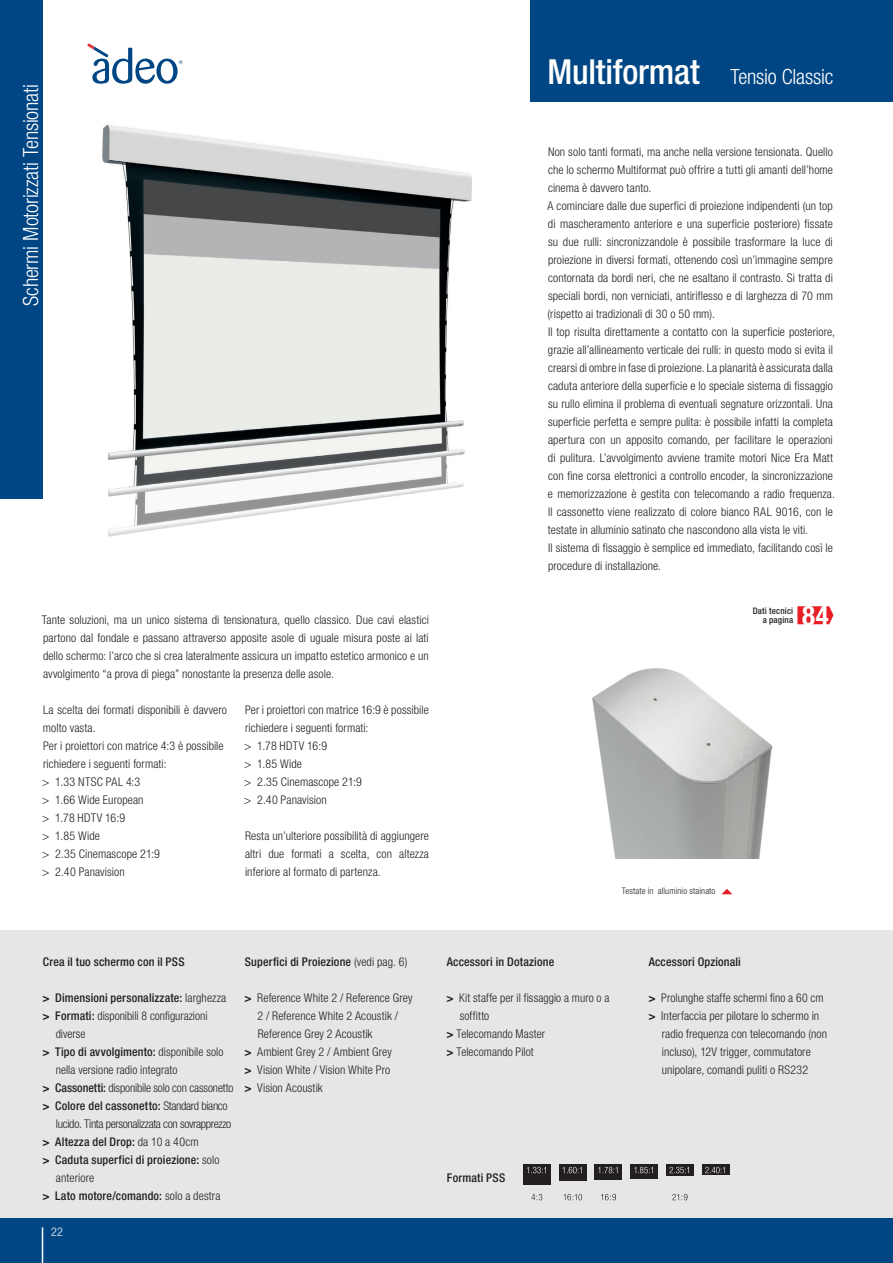
<style>
.page{position:relative;width:893px;height:1263px;background:#fff}
.page>*{position:absolute;margin:0;border:0;box-sizing:border-box;transform-origin:0 0}
.t1{font:500 condensed 34.5px "Helvetica Neue LT Pro";letter-spacing:-.005em;color:#fff}
.t2{font:700 condensed 27px "Helvetica Neue LT Pro";color:#fff}
.t3{font:300 condensed 21px "Helvetica Neue LT Pro";letter-spacing:-.01em;color:#fff}
.t4{font:300 condensed 12px/18px "Helvetica Neue LT Pro";letter-spacing:.01em;color:#231f20}
.t5{font:500 condensed 12px/18px "Helvetica Neue LT Pro";letter-spacing:.015em;color:#231f20}
.t6{font:300 condensed 12px/18px "Helvetica Neue LT Pro";letter-spacing:-.03em;color:#231f20}
.t7{font:300 condensed 12px "Helvetica Neue LT Pro";letter-spacing:-.01em;color:#231f20}
.t8{font:300 condensed 12px "Helvetica Neue LT Pro";letter-spacing:.03em;color:#231f20}
.t9{font:300 condensed 12px "Helvetica Neue LT Pro";color:#fff}
.t10{font:300 condensed 9px "Helvetica Neue LT Pro";letter-spacing:.015em;color:#231f20}
.t11{font:500 condensed 9px "Helvetica Neue LT Pro";letter-spacing:.02em;color:#231f20}
.s1{font-weight:700;font-stretch:normal}
.s2{font-weight:300}
.s3{font-weight:500}
</style>
<div class="page">
<div style="left:0;top:930px;width:893px;height:333px;background:#e6e6e5"></div>
<div style="left:0;top:1218px;width:893px;height:45px;background:#004684"></div>
<hr style="left:42px;top:1227px;width:1px;height:36px;background:#fff">
<div style="left:0;top:0;width:43px;height:498px;background:#004684"></div>
<div style="left:530px;top:0;width:363px;height:102px;background:#004684"></div>
<svg style="left:87px;top:43px;width:96px;height:41px"></svg>
<img style="left:592px;top:668px;width:181px;height:190px">
<img style="left:102px;top:124px;width:370px;height:413px">
<svg style="left:797px;top:606px;width:36px;height:18px"></svg>
<svg style="left:722px;top:889px;width:10px;height:5px"></svg>
<svg style="left:672px;top:1194px;width:15px;height:6px"></svg>
<div style="left:666px;top:1164px;width:27px;height:12px;background:#231f20"></div>
<svg style="left:669px;top:1167px;width:20px;height:6px"></svg>
<svg style="left:563px;top:1194px;width:19px;height:6px"></svg>
<div style="left:559px;top:1164px;width:27px;height:17px;background:#231f20"></div>
<svg style="left:562px;top:1167px;width:20px;height:6px"></svg>
<svg style="left:601px;top:1194px;width:15px;height:6px"></svg>
<div style="left:595px;top:1164px;width:27px;height:15px;background:#231f20"></div>
<svg style="left:598px;top:1167px;width:19px;height:6px"></svg>
<svg style="left:531px;top:1194px;width:11px;height:6px"></svg>
<div style="left:523px;top:1164px;width:27px;height:20px;background:#231f20"></div>
<svg style="left:527px;top:1167px;width:19px;height:6px"></svg>
<div style="left:702px;top:1164px;width:27px;height:11px;background:#231f20"></div>
<svg style="left:705px;top:1167px;width:20px;height:6px"></svg>
<div style="left:631px;top:1164px;width:27px;height:15px;background:#231f20"></div>
<svg style="left:634px;top:1167px;width:19px;height:6px"></svg>
<h3 class="t3" style="left:19px;top:306px;width:223px;rotate:-90deg">Schermi Motorizzati Tensionati</h3>
<p class="t4" style="left:42px;top:611px;width:389px;text-align:justify">Tante soluzioni, ma un unico sistema di tensionatura, quello classico. Due cavi elastici partono dal fondale e passano attraverso apposite asole di uguale misura poste ai lati dello schermo: l’arco che si crea lateralmente assicura un impatto estetico armonico e un avvolgimento “a prova di piega” nonostante la presenza delle asole.</p>
<p class="t4" style="left:245px;top:701px;width:185px">Per i proiettori con matrice 16:9 è possibile richiedere i seguenti formati:</p>
<p class="t4" style="left:244px;top:737px;width:85px">&gt; 1.78 HDTV 16:9</p>
<p class="t4" style="left:244px;top:755px;width:59px">&gt; 1.85 Wide</p>
<p class="t4" style="left:244px;top:773px;width:119px">&gt; 2.35 Cinemascope 21:9</p>
<p class="t4" style="left:244px;top:791px;width:84px">&gt; 2.40 Panavision</p>
<p class="t4" style="left:245px;top:827px;width:185px;text-align:justify">Resta un’ulteriore possibilità di aggiungere altri due formati a scelta, con altezza inferiore al formato di partenza.</p>
<p class="t4" style="left:43px;top:701px;width:185px">La scelta dei formati disponibili è davvero molto vasta.</p>
<p class="t4" style="left:43px;top:737px;width:182px">Per i proiettori con matrice 4:3 è possibile richiedere i seguenti formati:</p>
<p class="t8" style="left:42px;top:775px;width:100px">&gt; 1.33 NTSC PAL 4:3</p>
<p class="t4" style="left:42px;top:791px;width:103px">&gt; 1.66 Wide European</p>
<p class="t4" style="left:42px;top:809px;width:85px">&gt; 1.78 HDTV 16:9</p>
<p class="t4" style="left:42px;top:827px;width:59px">&gt; 1.85 Wide</p>
<p class="t4" style="left:42px;top:845px;width:119px">&gt; 2.35 Cinemascope 21:9</p>
<p class="t4" style="left:42px;top:863px;width:84px">&gt; 2.40 Panavision</p>
<p class="t1" style="left:547px;top:51px;width:154px">Multiformat</p>
<p class="t3" style="left:730px;top:65px;width:105px">Tensio Classic</p>
<p class="t4" style="left:548px;top:143px;width:286px;text-align:justify">Non solo tanti formati, ma anche nella versione tensionata. Quello che lo schermo Multiformat può offrire a tutti gli amanti dell’home cinema è davvero tanto.</p>
<p class="t4" style="left:548px;top:197px;width:287px;text-align:justify">A cominciare dalle due superfici di proiezione indipendenti (un top di mascheramento anteriore e una superficie posteriore) fissate su due rulli: sincronizzandole è possibile trasformare la luce di proiezione in diversi formati, ottenendo così un’immagine sempre contornata da bordi neri, che ne esaltano il contrasto. Si tratta di speciali bordi, non verniciati, antiriflesso e di larghezza di 70 mm (rispetto ai tradizionali di 30 o 50 mm).</p>
<p class="t4" style="left:548px;top:323px;width:289px">Il top risulta direttamente a contatto con la superficie posteriore, grazie all’allineamento verticale dei rulli: in questo modo si evita il crearsi di ombre in fase di proiezione. La planarità è assicurata dalla caduta anteriore della superficie e lo speciale sistema di fissaggio su rullo elimina il problema di eventuali segnature orizzontali. Una superficie perfetta e sempre pulita: è possibile infatti la completa apertura con un apposito comando, per facilitare le operazioni di pulitura. L’avvolgimento avviene tramite motori Nice Era Matt con fine corsa elettronici a controllo encoder, la sincronizzazione e memorizzazione è gestita con telecomando a radio frequenza.<br>Il cassonetto viene realizzato di colore bianco RAL 9016, con le testate in alluminio satinato che nascondono alla vista le viti.</p>
<p class="t4" style="left:548px;top:539px;width:286px">Il sistema di fissaggio è semplice ed immediato, facilitando così le procedure di installazione.</p>
<p class="t11" style="left:753px;top:605px;width:42px">Dati tecnici</p>
<p class="t11" style="left:763px;top:614px;width:32px">a pagina</p>
<p class="t2" style="left:802px;top:599px;width:28px">84</p>
<p class="t10" style="left:622px;top:886px;width:95px">Testate in alluminio stainato</p>
<p class="t5" style="left:43px;top:953px;width:143px">Crea il tuo schermo con il PSS</p>
<p class="t5" style="left:43px;top:989px;width:185px"><span class="s1">&gt;</span> Dimensioni personalizzate: <span class="s2">larghezza</span></p>
<p class="t4" style="left:56px;top:1007px;width:153px;text-indent:-13px"><span class="s1">&gt;</span> <span class="s3">Formati:</span> disponibili 8 configurazioni diverse</p>
<p class="t4" style="left:56px;top:1043px;width:169px;text-indent:-13px"><span class="s1">&gt;</span> <span class="s3">Tipo di avvolgimento:</span> disponibile solo nella versione radio integrato</p>
<p class="t7" style="left:43px;top:1081px;width:193px"><span class="s1">&gt;</span> <span class="s3">Cassonetti:</span> disponibile solo con cassonetto</p>
<p class="t6" style="left:56px;top:1097px;width:177px;text-indent:-13px"><span class="s1">&gt;</span> <span class="s3">Colore del cassonetto:</span> Standard bianco lucido. Tinta personalizzata con sovrapprezzo</p>
<p class="t5" style="left:43px;top:1133px;width:158px"><span class="s1">&gt;</span> Altezza del Drop: <span class="s2">da 10 a 40cm</span></p>
<p class="t5" style="left:56px;top:1151px;width:165px;text-indent:-13px"><span class="s1">&gt;</span> Caduta superfici di proiezione: <span class="s2">solo anteriore</span></p>
<p class="t5" style="left:43px;top:1187px;width:179px"><span class="s1">&gt;</span> Lato motore/comando: <span class="s2">solo a destra</span></p>
<p class="t9" style="left:51px;top:1225px;width:13px">22</p>
<p class="t5" style="left:245px;top:953px;width:164px">Superfici di Proiezione <span class="s2">(vedi pag. 6)</span></p>
<p class="t4" style="left:257px;top:989px;width:157px;text-indent:-13px"><span class="s1">&gt;</span> Reference White 2 / Reference Grey<br>2 / Reference White 2 Acoustik /<br>Reference Grey 2 Acoustik</p>
<p class="t4" style="left:245px;top:1043px;width:149px"><span class="s1">&gt;</span> Ambient Grey 2 / Ambient Grey</p>
<p class="t4" style="left:245px;top:1061px;width:147px"><span class="s1">&gt;</span> Vision White / Vision White Pro</p>
<p class="t4" style="left:245px;top:1079px;width:80px"><span class="s1">&gt;</span> Vision Acoustik</p>
<p class="t5" style="left:447px;top:953px;width:109px">Accessori in Dotazione</p>
<p class="t4" style="left:460px;top:989px;width:151px;text-indent:-13px"><span class="s1">&gt;</span> Kit staffe per il fissaggio a muro o a soffitto</p>
<p class="t4" style="left:447px;top:1025px;width:100px"><span class="s1">&gt;</span> Telecomando Master</p>
<p class="t4" style="left:447px;top:1043px;width:89px"><span class="s1">&gt;</span> Telecomando Pilot</p>
<p class="t5" style="left:447px;top:1169px;width:60px">Formati PSS</p>
<p class="t5" style="left:649px;top:953px;width:94px">Accessori Opzionali</p>
<p class="t4" style="left:649px;top:989px;width:176px"><span class="s1">&gt;</span> Prolunghe staffe schermi fino a 60 cm</p>
<p class="t4" style="left:662px;top:1007px;width:167px;text-indent:-13px"><span class="s1">&gt;</span> Interfaccia per pilotare lo schermo in radio frequenza con telecomando (non incluso), 12V trigger, commutatore unipolare, comandi puliti o RS232</p>
</div>
